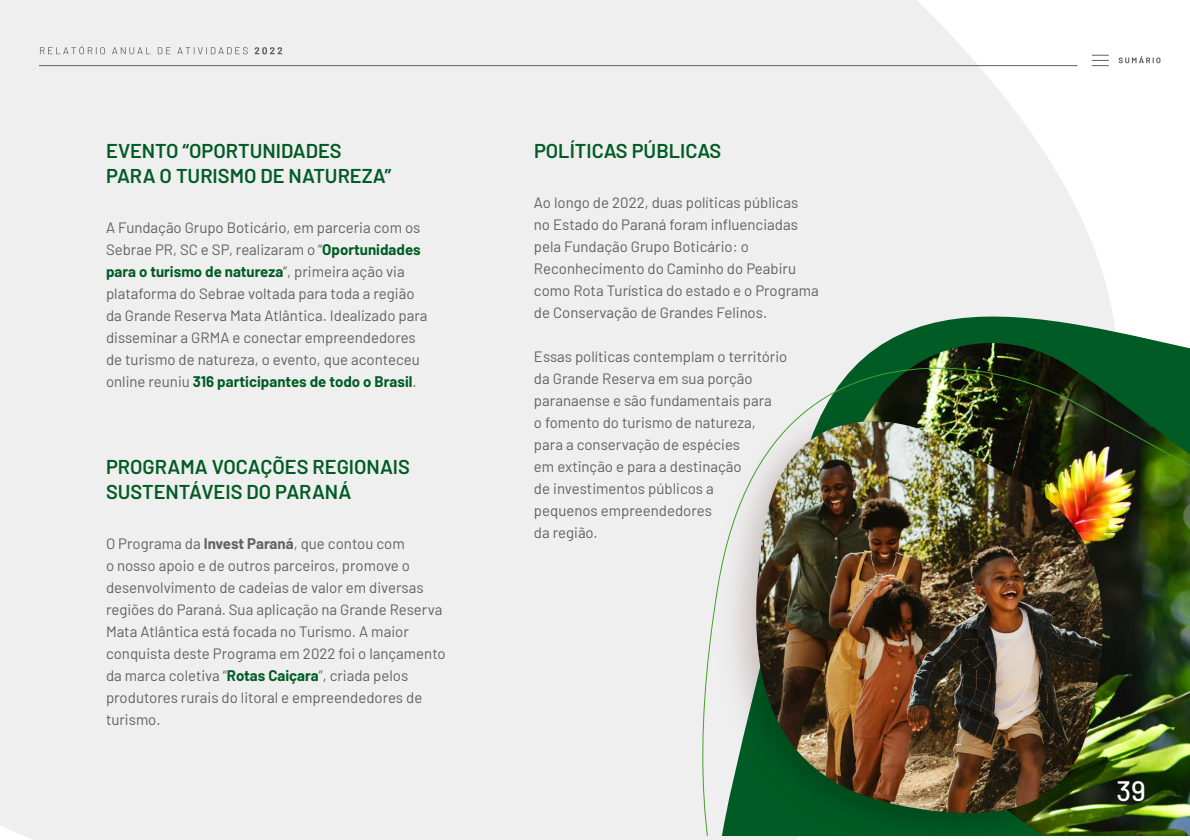
<style>
.page{position:relative;width:1190px;height:840px;background:#fff}
.page>*{position:absolute;margin:0;border:0;box-sizing:border-box;transform-origin:0 0}
.t1{font:500 28px "Barlow";color:#fff}
.t2{font:600 20px/25px "Barlow";color:#005c24}
.t3{font:15px/22px "Barlow";color:#616161}
.s1{font-weight:700;color:#005c24}
.s2{font-weight:700}
</style>
<div class="page">
<div style="left:0;top:0;width:1161px;height:840px;background:#efefef"></div>
<svg style="left:705px;top:245px;width:461px;height:121px;fill:#efefef"></svg>
<img style="left:749px;top:343px;width:441px;height:23px">
<img style="left:667px;top:366px;width:523px;height:470px">
<img style="left:706px;top:390px;width:428px;height:446px">
<img style="left:739px;top:421px;width:388px;height:409px">
<hr style="left:39px;top:65px;width:1038px;height:1px;background:#616161">
<svg style="left:40px;top:45px;width:65px;height:9px"></svg>
<svg style="left:112px;top:47px;width:38px;height:7px"></svg>
<svg style="left:158px;top:47px;width:12px;height:7px"></svg>
<svg style="left:177px;top:47px;width:71px;height:7px"></svg>
<svg style="left:255px;top:47px;width:27px;height:7px"></svg>
<svg style="left:1092px;top:55px;width:17px;height:11px"></svg>
<svg style="left:1119px;top:56px;width:41px;height:7px"></svg>
<h2 class="t2" style="left:106px;top:137px;width:287px">EVENTO “OPORTUNIDADES<br>PARA O TURISMO DE NATUREZA”</h2>
<h2 class="t2" style="left:534px;top:137px;width:189px">POLÍTICAS PÚBLICAS</h2>
<p class="t3" style="left:106px;top:216px;width:323px">A Fundação Grupo Boticário, em parceria com os Sebrae PR, SC e SP, realizaram o “<span class="s1">Oportunidades para o turismo de natureza</span>”, primeira ação via plataforma do Sebrae voltada para toda a região da Grande Reserva Mata Atlântica. Idealizado para disseminar a GRMA e conectar empreendedores de turismo de natureza, o evento, que aconteceu online reuniu <span class="s1">316 participantes de todo o Brasil</span>.</p>
<h2 class="t2" style="left:106px;top:453px;width:306px">PROGRAMA VOCAÇÕES REGIONAIS<br>SUSTENTÁVEIS DO PARANÁ</h2>
<p class="t3" style="left:106px;top:531px;width:341px">O Programa da <span class="s2">Invest Paraná</span>, que contou com<br>o nosso apoio e de outros parceiros, promove o desenvolvimento de cadeias de valor em diversas regiões do Paraná. Sua aplicação na Grande Reserva Mata Atlântica está focada no Turismo. A maior conquista deste Programa em 2022 foi o lançamento da marca coletiva “<span class="s1">Rotas Caiçara</span>”, criada pelos produtores rurais do litoral e empreendedores de turismo.</p>
<p class="t3" style="left:534px;top:190px;width:286px">Ao longo de 2022, duas políticas públicas<br>no Estado do Paraná foram influenciadas pela Fundação Grupo Boticário: o Reconhecimento do Caminho do Peabiru como Rota Turística do estado e o Programa de Conservação de Grandes Felinos.</p>
<p class="t3" style="left:534px;top:344px;width:255px">Essas políticas contemplam o território da Grande Reserva em sua porção paranaense e são fundamentais para<br>o fomento do turismo de natureza, para a conservação de espécies<br>em extinção e para a destinação<br>de investimentos públicos a<br>pequenos empreendedores<br>da região.</p>
<h1 class="t1" style="left:1117px;top:771px;width:31px">39</h1>
</div>
